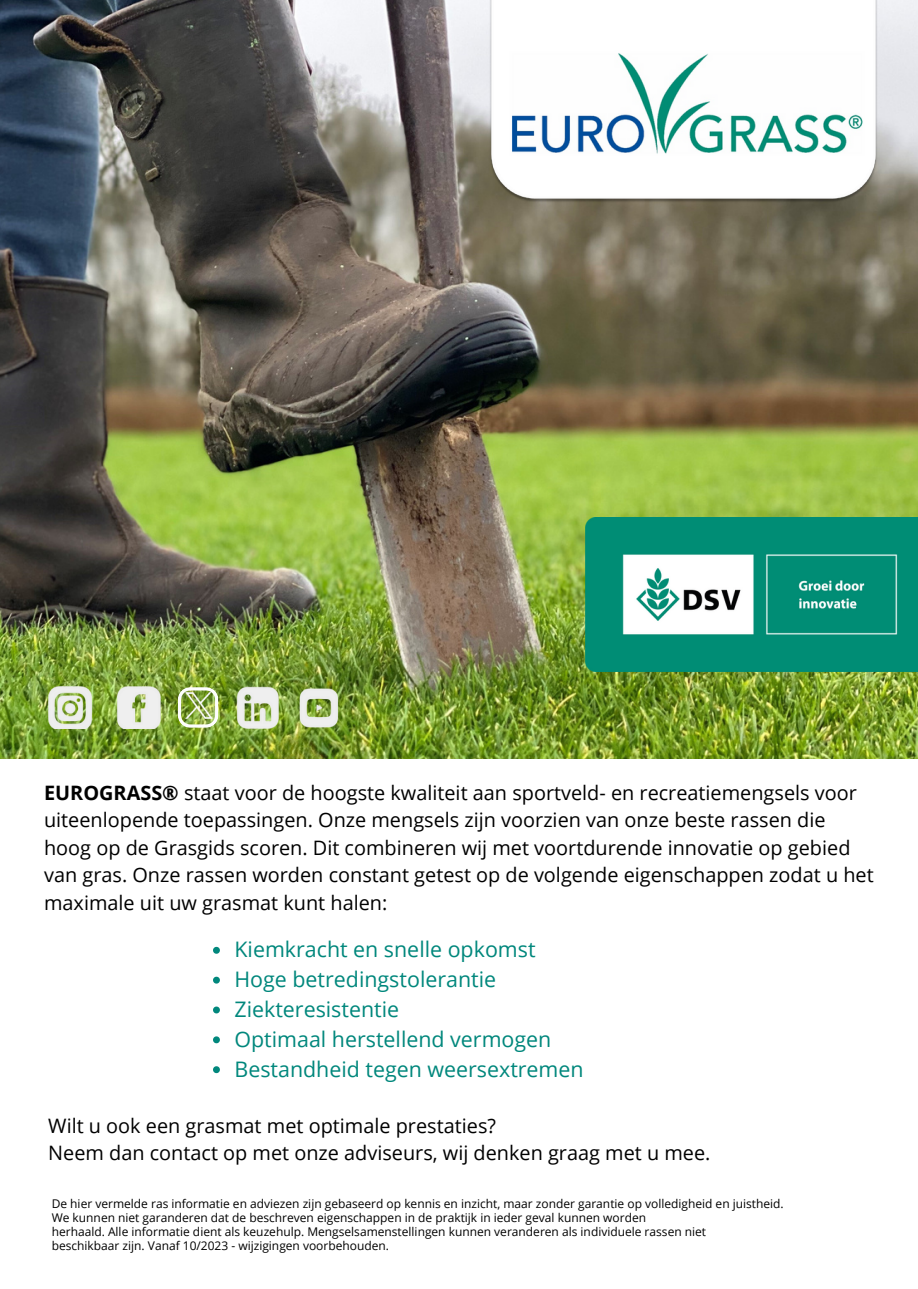
<style>
.page{position:relative;width:918px;height:1289px;background:#fff}
.page>*{position:absolute;margin:0;border:0;box-sizing:border-box;transform-origin:0 0}
.t1{font:21.45px "Open Sans";color:#00877c}
.t2{font:19.95px/27.6px "Open Sans";color:#000}
.t3{font:12px "Open Sans";color:#000}
.s1{font-weight:700}
</style>
<div class="page">
<img style="left:0;top:0;width:918px;height:758px">
<img style="left:586px;top:518px;width:332px;height:153px">
<img style="left:488px;top:0;width:390px;height:204px">
<img style="left:48px;top:686px;width:115px;height:42px">
<img style="left:236px;top:686px;width:44px;height:42px">
<img style="left:295px;top:685px;width:48px;height:42px">
<img style="left:174px;top:689px;width:4px;height:32px">
<svg style="left:178px;top:687px;width:40px;height:40px"></svg>
<svg style="left:213px;top:946px;width:7px;height:7px"></svg>
<svg style="left:213px;top:976px;width:7px;height:7px"></svg>
<svg style="left:213px;top:1006px;width:7px;height:7px"></svg>
<svg style="left:213px;top:1036px;width:7px;height:7px"></svg>
<svg style="left:213px;top:1066px;width:7px;height:6px"></svg>
<p class="t2" style="left:44px;top:778px;width:831px"><span class="s1">EUROGRASS®</span> staat voor de hoogste kwaliteit aan sportveld- en recreatiemengsels voor uiteenlopende toepassingen. Onze mengsels zijn voorzien van onze beste rassen die hoog op de Grasgids scoren. Dit combineren wij met voortdurende innovatie op gebied van gras. Onze rassen worden constant getest op de volgende eigenschappen zodat u het maximale uit uw grasmat kunt halen:</p>
<p class="t1" style="left:234px;top:934px;width:303px">Kiemkracht en snelle opkomst</p>
<p class="t1" style="left:234px;top:963px;width:263px">Hoge betredingstolerantie</p>
<p class="t1" style="left:234px;top:993px;width:166px">Ziekteresistentie</p>
<p class="t1" style="left:234px;top:1023px;width:318px">Optimaal herstellend vermogen</p>
<p class="t1" style="left:234px;top:1053px;width:351px">Bestandheid tegen weersextremen</p>
<p class="t2" style="left:48px;top:1110px;width:449px">Wilt u ook een grasmat met optimale prestaties?</p>
<p class="t2" style="left:48px;top:1138px;width:664px">Neem dan contact op met onze adviseurs, wij denken graag met u mee.</p>
<p class="t3" style="left:52px;top:1194px;width:734px">De hier vermelde ras informatie en adviezen zijn gebaseerd op kennis en inzicht, maar zonder garantie op volledigheid en juistheid.</p>
<p class="t3" style="left:52px;top:1208px;width:596px">We kunnen niet garanderen dat de beschreven eigenschappen in de praktijk in ieder geval kunnen worden</p>
<p class="t3" style="left:52px;top:1222px;width:656px">herhaald. Alle informatie dient als keuzehulp. Mengselsamenstellingen kunnen veranderen als individuele rassen niet</p>
<p class="t3" style="left:52px;top:1236px;width:339px">beschikbaar zijn. Vanaf 10/2023 - wijzigingen voorbehouden.</p>
</div>
